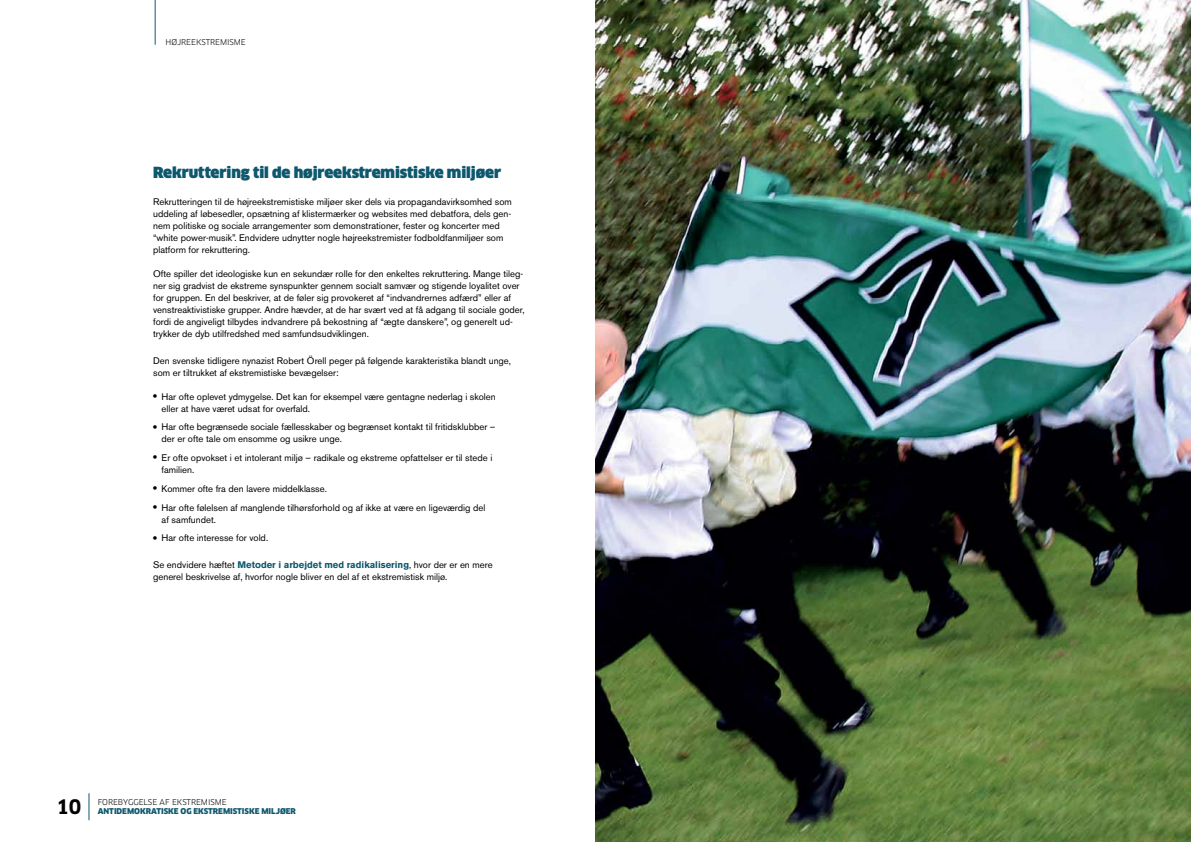
<style>
.page{position:relative;width:1191px;height:842px;background:#fff}
.page>*{position:absolute;margin:0;border:0;box-sizing:border-box;transform-origin:0 0}
.t1{font:700 19.6px "Clan";color:#000}
.t2{font:900 15px "Clan";letter-spacing:-.005em;color:#0e586e}
.t3{font:9.5px/12px "Akzidenz Grotesk BE";color:#000}
.t4{font:7.8px "Clan";letter-spacing:-.005em;color:#000}
.t5{font:900 7.8px "Clan";letter-spacing:-.005em;color:#0e586e}
.s1{font-family:"Akzidenz Grotesk BE Super";font-size:11.5px}
.s2{font-weight:700;color:#0e586e}
</style>
<div class="page">
<svg style="left:89px;top:793px;width:1px;height:27px"></svg>
<hr style="left:155px;top:0;width:1px;height:45px;background:#0e586e">
<img style="left:595px;top:0;width:596px;height:842px">
<p class="t4" style="left:165px;top:38px;width:82px">HØJREEKSTREMISME</p>
<h2 class="t2" style="left:153px;top:164px;width:349px">Rekruttering til de højreekstremistiske miljøer</h2>
<p class="t3" style="left:153px;top:196px;width:360px">Rekrutteringen til de højreekstremistiske miljøer sker dels via propagandavirksomhed som uddeling af løbesedler, opsætning af klistermærker og websites med debatfora, dels gen&shy;nem politiske og sociale arrangementer som demonstrationer, fester og koncerter med “white power-musik”. Endvidere udnytter nogle højreekstremister fodboldfanmiljøer som platform for rekruttering.</p>
<p class="t3" style="left:153px;top:268px;width:373px">Ofte spiller det ideologiske kun en sekundær rolle for den enkeltes rekruttering. Mange tileg&shy;ner sig gradvist de ekstreme synspunkter gennem socialt samvær og stigende loyalitet over for gruppen. En del beskriver, at de føler sig provokeret af “indvandrernes adfærd” eller af venstreaktivistiske grupper. Andre hævder, at de har svært ved at få adgang til sociale goder, fordi de angiveligt tilbydes indvandrere på bekostning af “ægte danskere”, og generelt ud&shy;trykker de dyb utilfredshed med samfundsudviklingen.</p>
<p class="t3" style="left:153px;top:354px;width:359px">Den svenske tidligere nynazist Robert Örell peger på følgende karakteristika blandt unge, som er tiltrukket af ekstremistiske bevægelser:</p>
<p class="t3" style="left:162px;top:390px;width:336px;text-indent:-9px"><span class="s1">•</span> Har ofte oplevet ydmygelse. Det kan for eksempel være gentagne nederlag i skolen eller at have været udsat for overfald.</p>
<p class="t3" style="left:162px;top:421px;width:335px;text-indent:-9px"><span class="s1">•</span> Har ofte begrænsede sociale fællesskaber og begrænset kontakt til fritidsklubber – der er ofte tale om ensomme og usikre unge.</p>
<p class="t3" style="left:162px;top:452px;width:332px;text-indent:-9px"><span class="s1">•</span> Er ofte opvokset i et intolerant miljø – radikale og ekstreme opfattelser er til stede i familien.</p>
<p class="t3" style="left:153px;top:482px;width:175px"><span class="s1">•</span> Kommer ofte fra den lavere middelklasse.</p>
<p class="t3" style="left:162px;top:501px;width:325px;text-indent:-9px"><span class="s1">•</span> Har ofte følelsen af manglende tilhørsforhold og af ikke at være en ligeværdig del af samfundet.</p>
<p class="t3" style="left:153px;top:532px;width:117px"><span class="s1">•</span> Har ofte interesse for vold.</p>
<p class="t3" style="left:153px;top:558px;width:341px">Se endvidere hæftet <span class="s2">Metoder i arbejdet med radikalisering</span>, hvor der er en mere generel beskrivelse af, hvorfor nogle bliver en del af et ekstremistisk miljø.</p>
<h1 class="t1" style="left:57px;top:796px;width:26px">10</h1>
<p class="t4" style="left:98px;top:798px;width:131px">FOREBYGGELSE AF EKSTREMISME</p>
<p class="t5" style="left:98px;top:807px;width:200px">ANTIDEMOKRATISKE OG EKSTREMISTISKE MILJØER</p>
</div>
